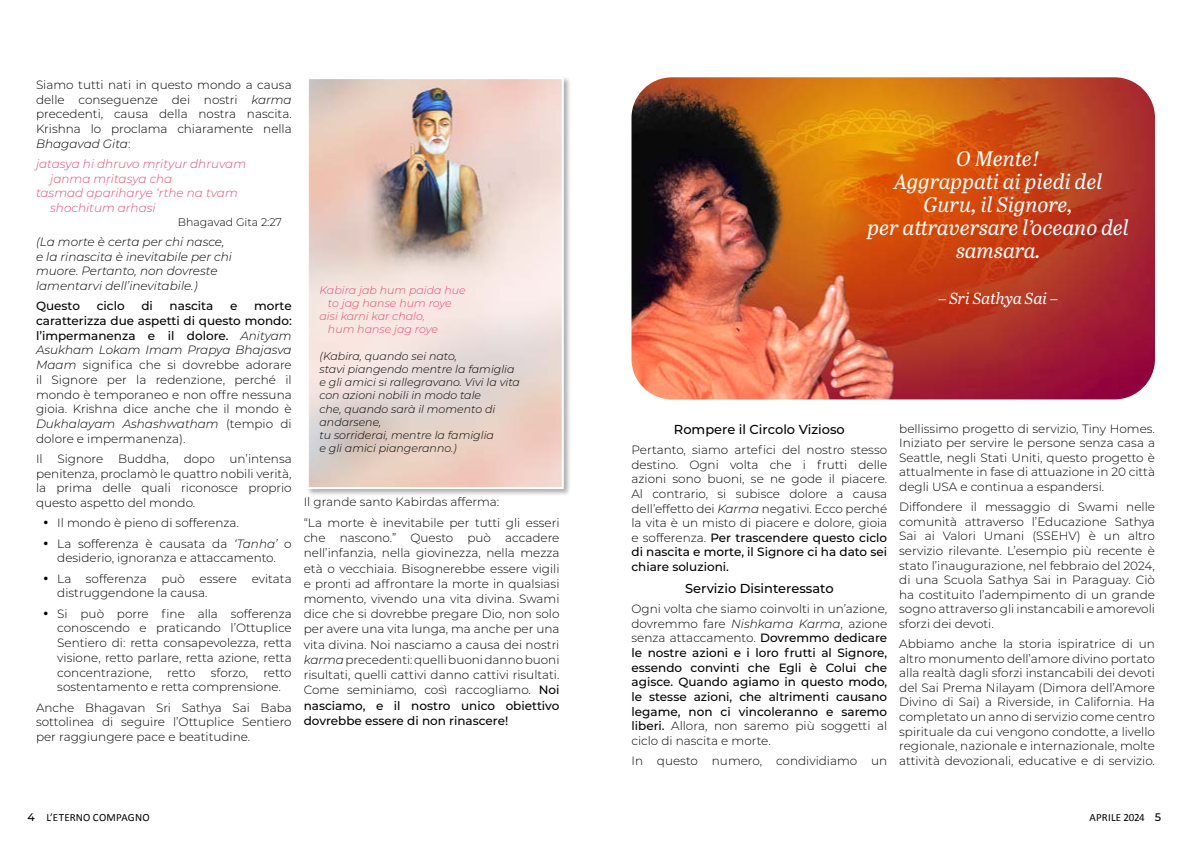
<style>
.page{position:relative;width:1191px;height:842px;background:#fff}
.page>*{position:absolute;margin:0;border:0;box-sizing:border-box;transform-origin:0 0}
.t1{font:italic 21px/23px "Abril Text";letter-spacing:.005em;color:#fff;text-align:center}
.t2{font:italic 16px "Abril Text";letter-spacing:-.005em;color:#fff}
.t3{font:500 13px "Montserrat";color:#000}
.t4{font:300 12px/14.7px "Montserrat";color:#000;text-align:justify}
.t5{font:500 12px/14.7px "Montserrat";color:#000;text-align:justify}
.t6{font:italic 300 12px/14.7px "Montserrat";color:#000}
.t7{font:italic 300 12px "Montserrat";color:#de4d73}
.t8{font:italic 300 11px/13.2px "Montserrat";color:#000}
.t9{font:italic 300 11px "Montserrat";color:#de4d73}
.t10{font:11px "Calibri";letter-spacing:.015em;color:#000}
.t11{font:300 11px "Montserrat";color:#000}
.s1{font-style:italic}
.s2{font-weight:500}
.s3{font-weight:300}
.s4{font-weight:300;font-style:italic}
.s5{font-family:"Montserrat";font-weight:500}
</style>
<div class="page">
<div style="left:305px;top:76px;width:266px;height:421px;background:#000;opacity:.33"></div>
<img style="left:310px;top:80px;width:251px;height:406px">
<div style="left:307px;top:77px;width:257px;height:412px;border:2px solid #fff"></div>
<img style="left:631px;top:77px;width:524px;height:322px">
<p class="t4" style="left:36px;top:77px;width:257px">Siamo tutti nati in questo mondo a causa delle conseguenze dei nostri <span class="s1">karma </span>precedenti, causa della nostra nascita.<br>Krishna lo proclama chiaramente nella <span class="s1">Bhagavad Gita</span>:</p>
<p class="t7" style="left:36px;top:156px;width:212px">jatasya hi dhruvo mṛityur dhruvam</p>
<p class="t7" style="left:50px;top:170px;width:124px">janma mṛitasya cha</p>
<p class="t7" style="left:36px;top:185px;width:203px">tasmad apariharye ‘rthe na tvam</p>
<p class="t7" style="left:50px;top:200px;width:107px">shochitum arhasi</p>
<p class="t11" style="left:178px;top:214px;width:106px">Bhagavad Gita 2:27</p>
<p class="t6" style="left:36px;top:234px;width:197px">(La morte è certa per chi nasce, e la rinascita è inevitabile per chi muore. Pertanto, non dovreste lamentarvi dell’inevitabile.)</p>
<p class="t5" style="left:36px;top:298px;width:45px">Questo</p>
<p class="t5" style="left:97px;top:298px;width:29px">ciclo</p>
<p class="t5" style="left:141px;top:298px;width:13px">di</p>
<p class="t5" style="left:170px;top:298px;width:45px">nascita</p>
<p class="t5" style="left:230px;top:298px;width:9px">e</p>
<p class="t4" style="left:36px;top:298px;width:257px;text-indent:218px"><span class="s2">morte caratterizza due aspetti di questo mondo: l’impermanenza e il dolore.</span> <span class="s1">Anityam Asukham Lokam Imam Prapya Bhajasva Maam</span> significa che si dovrebbe adorare il Signore per la redenzione, perché il mondo è temporaneo e non offre nessuna gioia. Krishna dice anche che il mondo è <span class="s1">Dukhalayam Ashashwatham</span> (tempio di dolore e impermanenza).</p>
<p class="t4" style="left:36px;top:451px;width:257px">Il Signore Buddha, dopo un’intensa penitenza, proclamò le quattro nobili verità, la prima delle quali riconosce proprio questo aspetto del mondo.</p>
<p class="t4" style="left:43px;top:515px;width:197px">• Il mondo è pieno di sofferenza.</p>
<p class="t4" style="left:43px;top:536px;width:250px;text-align:center">• La sofferenza è causata da <span class="s1">‘Tanha’</span> o desiderio, ignoranza e attaccamento.</p>
<p class="t4" style="left:57px;top:571px;width:236px;text-indent:-14px">• La sofferenza può essere evitata distruggendone la causa.</p>
<p class="t4" style="left:57px;top:606px;width:236px;text-indent:-14px">• Si può porre fine alla sofferenza conoscendo e praticando l’Ottuplice Sentiero di: retta consapevolezza, retta visione, retto parlare, retta azione, retta concentrazione,</p>
<p class="t4" style="left:167px;top:664px;width:30px">retto</p>
<p class="t4" style="left:211px;top:664px;width:39px">sforzo,</p>
<p class="t4" style="left:57px;top:664px;width:236px;text-indent:206px">retto sostentamento e retta comprensione.</p>
<p class="t4" style="left:36px;top:700px;width:257px">Anche Bhagavan Sri Sathya Sai Baba sottolinea di seguire l’Ottuplice Sentiero per raggiungere pace e beatitudine.</p>
<p class="t9" style="left:319px;top:282px;width:148px">Kabira jab hum paida hue</p>
<p class="t9" style="left:328px;top:296px;width:125px">to jag hanse hum roye</p>
<p class="t9" style="left:319px;top:309px;width:107px">aisi karni kar chalo,</p>
<p class="t9" style="left:328px;top:322px;width:111px">hum hanse jag roye</p>
<p class="t8" style="left:319px;top:349px;width:202px">(Kabira, quando sei nato,<br>stavi piangendo mentre la famiglia e gli amici si rallegravano. Vivi la vita con azioni nobili in modo tale<br>che, quando sarà il momento di andarsene,<br>tu sorriderai, mentre la famiglia<br>e gli amici piangeranno.)</p>
<p class="t4" style="left:304px;top:491px;width:257px;line-height:20.9px">Il grande santo Kabirdas afferma:<br>“La morte è inevitabile per tutti gli esseri</p>
<p class="t4" style="left:304px;top:530px;width:257px;line-height:15.2px">che nascono.” Questo può accadere nell’infanzia, nella giovinezza, nella mezza età o vecchiaia. Bisognerebbe essere vigili e pronti ad affrontare la morte in qualsiasi momento, vivendo una vita divina. Swami dice che si dovrebbe pregare Dio, non solo per avere una vita lunga, ma anche per una vita divina. Noi nasciamo a causa dei nostri <span class="s1">karma</span> precedenti: quelli buoni danno buoni risultati, quelli cattivi danno cattivi risultati.<br>Come seminiamo, così raccogliamo. <span class="s2">Noi nasciamo, e il nostro unico obiettivo dovrebbe essere di non rinascere!</span></p>
<h1 class="t1" style="left:867px;top:146px;width:263px">O Mente!<br>Aggrappati ai piedi del<br>Guru, il Signore,<br>per attraversare l’oceano del samsara.</h1>
<h2 class="t2" style="left:938px;top:287px;width:121px">– Sri Sathya Sai –</h2>
<p class="t3" style="left:674px;top:420px;width:172px">Rompere il Circolo Vizioso</p>
<p class="t4" style="left:631px;top:442px;width:257px">Pertanto, siamo artefici del nostro stesso destino. Ogni volta che i frutti delle azioni sono buoni, se ne gode il piacere.<br>Al contrario, si subisce dolore a causa dell’effetto dei <span class="s1">Karma</span> negativi. Ecco perché la vita è un misto di piacere e dolore, gioia e sofferenza. <span class="s2">Per trascendere questo ciclo di nascita e morte, il Signore ci ha dato sei chiare soluzioni.</span></p>
<p class="t3" style="left:685px;top:579px;width:150px">Servizio Disinteressato</p>
<p class="t5" style="left:631px;top:601px;width:257px"><span class="s3">Ogni volta che siamo coinvolti in un’azione, dovremmo fare</span> <span class="s4">Nishkama Karma</span><span class="s3">, azione senza attaccamento.</span> Dovremmo dedicare le nostre azioni e i loro frutti al Signore, essendo convinti che Egli è Colui che agisce. Quando agiamo in questo modo, le stesse azioni, che altrimenti causano legame, non ci vincoleranno e saremo liberi. <span class="s3">Allora, non saremo più soggetti al ciclo di nascita e morte.</span></p>
<p class="t4" style="left:631px;top:753px;width:257px">In questo numero, condividiamo un</p>
<p class="t4" style="left:899px;top:421px;width:257px">bellissimo progetto di servizio, Tiny Homes.<br>Iniziato per servire le persone senza casa a Seattle, negli Stati Uniti, questo progetto è attualmente in fase di attuazione in 20 città degli USA e continua a espandersi.</p>
<p class="t4" style="left:899px;top:499px;width:257px">Diffondere il messaggio di Swami nelle comunità attraverso l’Educazione Sathya Sai ai Valori Umani (SSEHV) è un altro servizio rilevante. L’esempio più recente è stato l’inaugurazione, nel febbraio del 2024, di una Scuola Sathya Sai in Paraguay. Ciò ha costituito l’adempimento di un grande sogno attraverso gli instancabili e amorevoli sforzi dei devoti.</p>
<p class="t4" style="left:899px;top:636px;width:257px">Abbiamo anche la storia ispiratrice di un altro monumento dell’amore divino portato alla realtà dagli sforzi instancabili dei devoti del Sai Prema Nilayam (Dimora dell’Amore Divino di Sai) a Riverside, in California. Ha completato un anno di servizio come centro spirituale da cui vengono condotte, a livello regionale, nazionale e internazionale, molte attività devozionali, educative e di servizio.</p>
<p class="t10" style="left:28px;top:810px;width:124px"><span class="s5">4</span> L’ETERNO COMPAGNO</p>
<p class="t10" style="left:1089px;top:810px;width:73px">APRILE 2024 <span class="s5">5</span></p>
</div>
